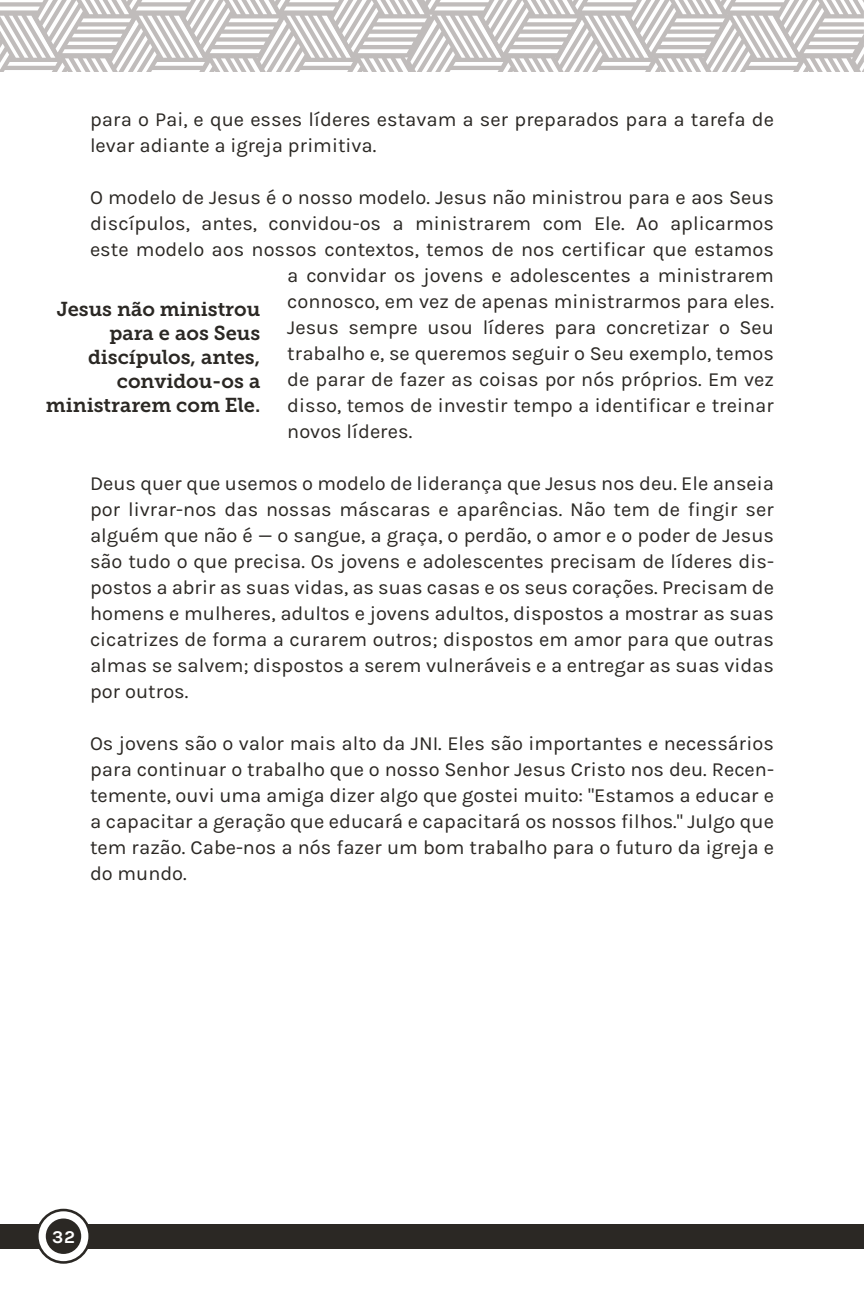
<style>
.page{position:relative;width:864px;height:1296px;background:#fff}
.page>*{position:absolute;margin:0;border:0;box-sizing:border-box;transform-origin:0 0}
.t1{font:20px/26px "Karla";color:#2b2824;text-align:justify}
.t2{font:20px/24px "Museo Slab 700";color:#2b2824;text-align:right}
.t3{font:700 18px "Karla";color:#fff}
.s1{font-family:"Karmilla"}
</style>
<div class="page">
<div style="left:0;top:1224px;width:864px;height:24px;background:#2b2824"></div>
<svg style="left:36px;top:1209px;width:55px;height:55px"></svg>
<div style="left:39px;top:1211px;width:49px;height:50px;background:#fff;border-radius:50%"></div>
<div style="left:46px;top:1219px;width:35px;height:35px;background:#2b2824;border-radius:50%"></div>
<svg style="left:0;top:0;width:864px;height:72px"></svg>
<p class="t1" style="left:90px;top:107px;width:685px">para o Pai, e que esses líderes estavam a ser preparados para a tarefa de levar adiante a igreja primitiva.</p>
<p class="t1" style="left:90px;top:185px;width:686px">O modelo de Jesus é o nosso modelo. Jesus não ministrou para e aos Seus</p>
<p class="t1" style="left:90px;top:211px;width:685px">discípulos, antes, convidou-os a ministrarem com Ele. Ao aplicarmos</p>
<p class="t1" style="left:90px;top:237px;width:686px">este modelo aos nossos contextos, temos de nos certificar que estamos</p>
<p class="t1" style="left:287px;top:263px;width:488px">a convidar os jovens e adolescentes a ministrarem</p>
<p class="t1" style="left:287px;top:289px;width:488px">connosco, em vez de apenas ministrarmos para eles.</p>
<p class="t1" style="left:287px;top:315px;width:488px">Jesus sempre usou líderes para concretizar o Seu</p>
<p class="t1" style="left:287px;top:341px;width:488px">trabalho e, se queremos seguir o Seu exemplo, temos</p>
<p class="t1" style="left:287px;top:367px;width:488px">de parar de fazer as coisas por nós próprios. Em vez</p>
<p class="t1" style="left:287px;top:393px;width:488px">disso, temos de investir tempo a identificar e treinar</p>
<p class="t1" style="left:287px;top:419px;width:127px">novos líderes.</p>
<p class="t1" style="left:90px;top:471px;width:686px">Deus quer que usemos o modelo de lideran<span class="s1">ç</span>a que Jesus nos deu. Ele anseia por livrar-nos das nossas máscaras e aparências. Não tem de fingir ser alguém que não é — o sangue, a gra<span class="s1">ç</span>a, o perdão, o amor e o poder de Jesus são tudo o que precisa. Os jovens e adolescentes precisam de líderes dis&shy;postos a abrir as suas vidas, as suas casas e os seus cora<span class="s1">ç</span>ões. Precisam de homens e mulheres, adultos e jovens adultos, dispostos a mostrar as suas cicatrizes de forma a curarem outros; dispostos em amor para que outras almas se salvem; dispostos a serem vulneráveis e a entregar as suas vidas por outros.</p>
<p class="t1" style="left:90px;top:731px;width:686px">Os jovens são o valor mais alto da JNI. Eles são importantes e necessários para continuar o trabalho que o nosso Senhor Jesus Cristo nos deu. Recen&shy;temente, ouvi uma amiga dizer algo que gostei muito: "Estamos a educar e a capacitar a gera<span class="s1">ç</span>ão que educará e capacitará os nossos filhos." Julgo que tem razão. Cabe-nos a nós fazer um bom trabalho para o futuro da igreja e do mundo.</p>
<p class="t2" style="left:46px;top:297px;width:216px">Jesus não ministrou para e aos Seus discípulos, antes, convidou-os a ministrarem com Ele.</p>
<p class="t3" style="left:52px;top:1226px;width:24px">32</p>
</div>
